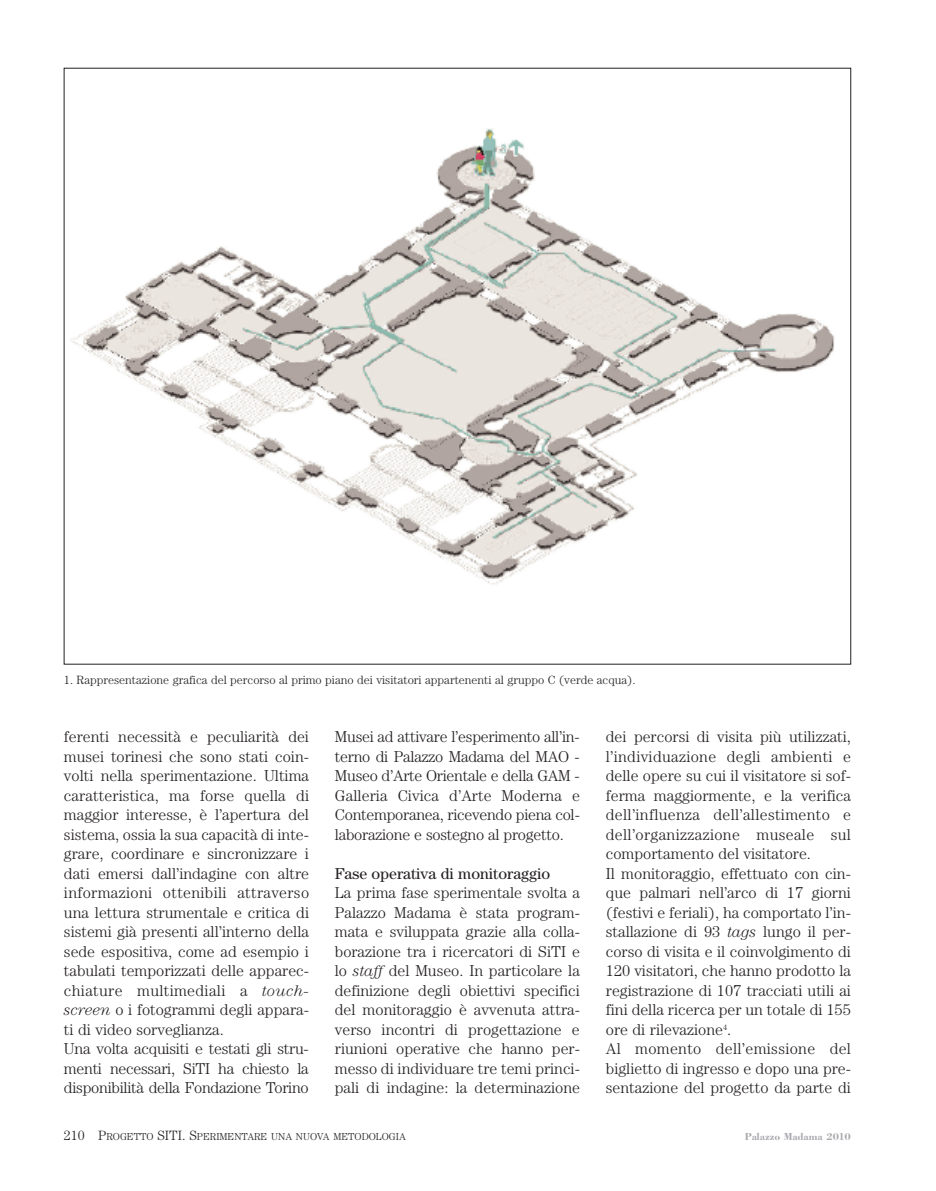
<style>
.page{position:relative;width:936px;height:1191px;background:#fff}
.page>*{position:absolute;margin:0;border:0;box-sizing:border-box;transform-origin:0 0}
.t1{font:300 15.75px/19.5px "Century";color:#231f20}
.t2{font:15.75px "Century";color:#231f20}
.t3{font:300 13.5px "Century";color:#231f20}
.t4{font:300 12px "Century";color:#231f20}
.t5{font:700 10.5px "Bodoni";color:#a8a9ad}
.t6{font:300 10.2px "Century";color:#231f20}
.s1{font-style:italic}
.s2{font-size:13.5px}
</style>
<div class="page">
<img style="left:70px;top:128px;width:765px;height:457px">
<p class="t4" style="left:64px;top:675px;width:573px">1. Rappresentazione grafica del percorso al primo piano dei visitatori appartenenti al gruppo C (verde acqua).</p>
<p class="t1" style="left:64px;top:728px;width:247px">ferenti necessità e peculiarità dei musei torinesi che sono stati coin&shy;volti nella sperimentazione. Ultima caratteristica, ma forse quella di maggior interesse, è l’apertura del sistema, ossia la sua capacità di inte&shy;grare, coordinare e sincronizzare i dati emersi dall’indagine con altre informazioni ottenibili attraverso una lettura strumentale e critica di sistemi già presenti all’interno della sede espositiva, come ad esempio i tabulati temporizzati delle apparec&shy;chiature multimediali a <span class="s1">touch&shy;screen</span> o i fotogrammi degli appara&shy;ti di video sorveglianza.<br>Una volta acquisiti e testati gli stru&shy;menti necessari, SiTI ha chiesto la disponibilità della Fondazione Torino</p>
<p class="t1" style="left:335px;top:728px;width:246px;text-align:justify">Musei ad attivare l’esperimento all’in&shy;terno di Palazzo Madama del MAO - Museo d’Arte Orientale e della GAM - Galleria Civica d’Arte Moderna e Contemporanea, ricevendo piena col&shy;laborazione e sostegno al progetto.</p>
<p class="t2" style="left:335px;top:868px;width:217px">Fase operativa di monitoraggio</p>
<p class="t1" style="left:335px;top:884px;width:246px;text-align:justify">La prima fase sperimentale svolta a Palazzo Madama è stata program&shy;mata e sviluppata grazie alla colla&shy;borazione tra i ricercatori di SiTI e lo <span class="s1">staff</span> del Museo. In particolare la definizione degli obiettivi specifici del monitoraggio è avvenuta attra&shy;verso incontri di progettazione e riunioni operative che hanno per&shy;messo di individuare tre temi princi&shy;pali di indagine: la determinazione</p>
<p class="t1" style="left:606px;top:728px;width:247px">dei percorsi di visita più utilizzati, l’individuazione degli ambienti e delle opere su cui il visitatore si sof&shy;ferma maggiormente, e la verifica dell’influenza dell’allestimento e dell’organizzazione museale sul comportamento del visitatore.<br>Il monitoraggio, effettuato con cin&shy;que palmari nell’arco di 17 giorni (festivi e feriali), ha comportato l’in&shy;stallazione di 93 <span class="s1">tags</span> lungo il per&shy;corso di visita e il coinvolgimento di 120 visitatori, che hanno prodotto la registrazione di 107 tracciati utili ai fini della ricerca per un totale di 155 ore di rilevazione<sup>4</sup>.<br>Al momento dell’emissione del biglietto di ingresso e dopo una pre&shy;sentazione del progetto da parte di</p>
<p class="t6" style="left:98px;top:1132px;width:309px"><span class="s2">P</span>ROGETTO <span class="s2">SITI. S</span>PERIMENTARE UNA NUOVA METODOLOGIA</p>
<p class="t3" style="left:64px;top:1130px;width:23px">210</p>
<p class="t5" style="left:744px;top:1130px;width:108px">Palazzo Madama 2010</p>
</div>
